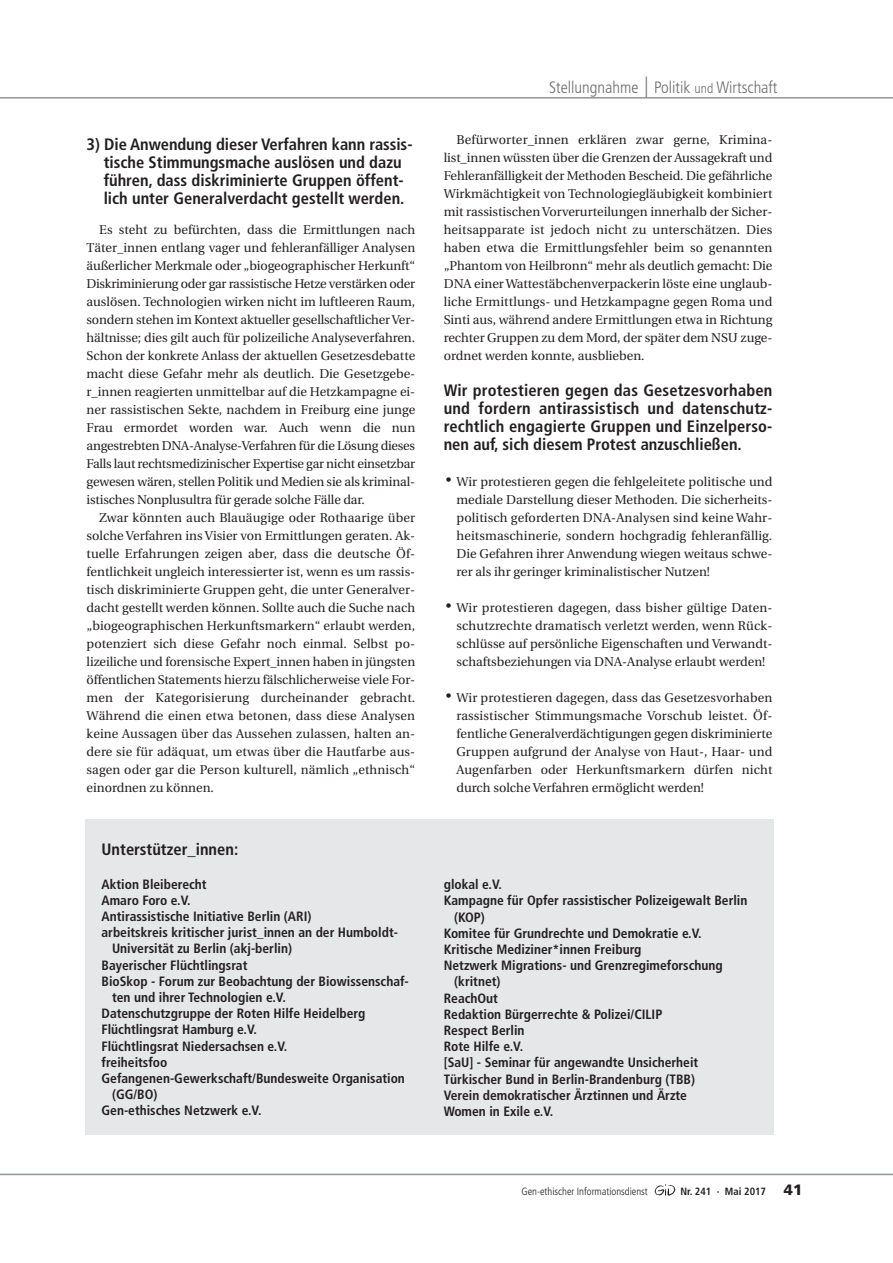
<style>
.page{position:relative;width:893px;height:1263px;background:#fff}
.page>*{position:absolute;margin:0;border:0;box-sizing:border-box;transform-origin:0 0}
.t1{font:700 condensed 16.5px/18px "Frutiger";color:#231f20;text-align:center}
.t2{font:300 condensed 16.5px "Frutiger";color:#6c6d70}
.t3{font:900 15px "Frutiger";color:#231f20}
.t4{font:700 condensed 13.5px "Frutiger";color:#231f20}
.t5{font:12.75px/18px "Utopia";color:#231f20;text-align:justify}
.t6{font:12.75px "Utopia";letter-spacing:-.02em;color:#231f20}
.t7{font:300 12.75px "Frutiger";color:#231f20}
.t8{font:300 condensed 10.5px "Frutiger";color:#231f20}
.t9{font:700 condensed 10.5px "Frutiger";color:#231f20}
.s1{font-size:13.5px}
</style>
<div class="page">
<div style="left:85px;top:819px;width:689px;height:315px;background:#e6e7e9"></div>
<img style="left:654px;top:1184px;width:21px;height:12px">
<hr style="left:0;top:1174px;width:893px;height:1px;background:#939598">
<hr style="left:0;top:97px;width:893px;height:2px;background:#939598">
<svg style="left:646px;top:77px;width:1px;height:20px"></svg>
<p class="t1" style="left:87px;top:137px;width:327px">3) Die Anwendung dieser Verfahren kann rassis&shy;tische Stimmungsmache auslösen und dazu führen, dass diskriminierte Gruppen öffent&shy;lich unter Generalverdacht gestellt werden.</p>
<p class="t5" style="left:99px;top:222px;width:317px">Es steht zu befürchten, dass die Ermittlungen nach</p>
<p class="t5" style="left:87px;top:240px;width:330px">Täter_innen entlang vager und fehleranfälliger Analysen</p>
<p class="t5" style="left:87px;top:258px;width:330px">äußerlicher Merkmale oder „biogeographischer Herkunft“</p>
<p class="t6" style="left:87px;top:279px;width:330px">Diskriminierung oder gar rassistische Hetze verstärken oder</p>
<p class="t5" style="left:87px;top:294px;width:330px">auslösen. Technologien wirken nicht im luftleeren Raum,</p>
<p class="t5" style="left:87px;top:312px;width:330px">sondern stehen im Kontext aktueller gesellschaftlicher Ver-</p>
<p class="t5" style="left:87px;top:330px;width:330px">hältnisse; dies gilt auch für polizeiliche Analyseverfahren.</p>
<p class="t5" style="left:87px;top:348px;width:330px">Schon der konkrete Anlass der aktuellen Gesetzesdebatte</p>
<p class="t5" style="left:87px;top:366px;width:330px">macht diese Gefahr mehr als deutlich. Die Gesetzgebe-</p>
<p class="t5" style="left:87px;top:384px;width:330px">r_innen reagierten unmittelbar auf die Hetzkampagne ei-</p>
<p class="t5" style="left:87px;top:402px;width:330px">ner rassistischen Sekte, nachdem in Freiburg eine junge</p>
<p class="t5" style="left:87px;top:420px;width:330px">Frau ermordet worden war. Auch wenn die nun</p>
<p class="t5" style="left:87px;top:438px;width:330px">angestrebten DNA-Analyse-Verfahren für die Lösung dieses</p>
<p class="t6" style="left:87px;top:459px;width:330px">Falls laut rechtsmedizinischer Expertise gar nicht einsetzbar</p>
<p class="t5" style="left:87px;top:474px;width:330px">gewesen wären, stellen Politik und Medien sie als kriminal-</p>
<p class="t5" style="left:87px;top:492px;width:280px">istisches Nonplusultra für gerade solche Fälle dar.</p>
<p class="t5" style="left:99px;top:510px;width:317px">Zwar könnten auch Blauäugige oder Rothaarige über</p>
<p class="t5" style="left:87px;top:528px;width:330px">solche Verfahren ins Visier von Ermittlungen geraten. Ak-</p>
<p class="t5" style="left:87px;top:546px;width:330px">tuelle Erfahrungen zeigen aber, dass die deutsche Öf-</p>
<p class="t5" style="left:87px;top:564px;width:330px">fentlichkeit ungleich interessierter ist, wenn es um rassis-</p>
<p class="t5" style="left:87px;top:582px;width:330px">tisch diskriminierte Gruppen geht, die unter Generalver-</p>
<p class="t5" style="left:87px;top:600px;width:330px">dacht gestellt werden können. Sollte auch die Suche nach</p>
<p class="t5" style="left:87px;top:618px;width:330px">„biogeographischen Herkunftsmarkern“ erlaubt werden,</p>
<p class="t5" style="left:87px;top:636px;width:330px">potenziert sich diese Gefahr noch einmal. Selbst po-</p>
<p class="t5" style="left:87px;top:654px;width:330px">lizeiliche und forensische Expert_innen haben in jüngsten</p>
<p class="t5" style="left:87px;top:672px;width:330px">öffentlichen Statements hierzu fälschlicherweise viele For-</p>
<p class="t5" style="left:87px;top:690px;width:330px">men der Kategorisierung durcheinander gebracht.</p>
<p class="t5" style="left:87px;top:708px;width:330px">Während die einen etwa betonen, dass diese Analysen</p>
<p class="t5" style="left:87px;top:726px;width:330px">keine Aussagen über das Aussehen zulassen, halten an-</p>
<p class="t5" style="left:87px;top:744px;width:330px">dere sie für adäquat, um etwas über die Hautfarbe aus-</p>
<p class="t5" style="left:87px;top:762px;width:330px">sagen oder gar die Person kulturell, nämlich „ethnisch“</p>
<p class="t5" style="left:87px;top:780px;width:129px">einordnen zu können.</p>
<p class="t1" style="left:102px;top:841px;width:138px">Unterstützer_innen:</p>
<p class="t4" style="left:102px;top:878px;width:107px">Aktion Bleiberecht</p>
<p class="t4" style="left:102px;top:895px;width:91px">Amaro Foro e.V.</p>
<p class="t4" style="left:102px;top:911px;width:211px">Antirassistische Initiative Berlin (ARI)</p>
<p class="t4" style="left:102px;top:927px;width:298px">arbeitskreis kritischer jurist_innen an der Humboldt-</p>
<p class="t4" style="left:112px;top:943px;width:181px">Universität zu Berlin (akj-berlin)</p>
<p class="t4" style="left:102px;top:959px;width:147px">Bayerischer Flüchtlingsrat</p>
<p class="t4" style="left:102px;top:976px;width:309px">BioSkop - Forum zur Beobachtung der Biowissenschaf-</p>
<p class="t4" style="left:112px;top:992px;width:175px">ten und ihrer Technologien e.V.</p>
<p class="t4" style="left:102px;top:1008px;width:265px">Datenschutzgruppe der Roten Hilfe Heidelberg</p>
<p class="t4" style="left:102px;top:1024px;width:157px">Flüchtlingsrat Hamburg e.V.</p>
<p class="t4" style="left:102px;top:1040px;width:187px">Flüchtlingsrat Niedersachsen e.V.</p>
<p class="t4" style="left:102px;top:1057px;width:67px">freiheitsfoo</p>
<p class="t4" style="left:102px;top:1073px;width:305px">Gefangenen-Gewerkschaft/Bundesweite Organisation</p>
<p class="t4" style="left:112px;top:1089px;width:47px">(GG/BO)</p>
<p class="t4" style="left:102px;top:1105px;width:162px">Gen-ethisches Netzwerk e.V.</p>
<p class="t2" style="left:549px;top:80px;width:230px">Stellungnahme Politik <span class="s1">und</span> Wirtschaft</p>
<p class="t5" style="left:444px;top:132px;width:330px;text-indent:13px">Befürworter_innen erklären zwar gerne, Krimina&shy;list_innen wüssten über die Grenzen der Aussagekraft und Fehleranfälligkeit der Methoden Bescheid. Die gefährliche Wirkmächtigkeit von Technologiegläubigkeit kombiniert mit rassistischen Vorverurteilungen innerhalb der Sicher&shy;heitsapparate ist jedoch nicht zu unterschätzen. Dies haben etwa die Ermittlungsfehler beim so genannten „Phantom von Heilbronn“ mehr als deutlich gemacht: Die DNA einer Wattestäbchenverpackerin löste eine unglaub&shy;liche Ermittlungs- und Hetzkampagne gegen Roma und Sinti aus, während andere Ermittlungen etwa in Richtung rechter Gruppen zu dem Mord, der später dem NSU zuge&shy;ordnet werden konnte, ausblieben.</p>
<p class="t1" style="left:444px;top:383px;width:330px;text-align:justify">Wir protestieren gegen das Gesetzesvorhaben und fordern antirassistisch und datenschutz&shy;rechtlich engagierte Gruppen und Einzelperso&shy;nen auf, sich diesem Protest anzuschließen.</p>
<p class="t5" style="left:456px;top:474px;width:317px">Wir protestieren gegen die fehlgeleitete politische und mediale Darstellung dieser Methoden. Die sicherheits&shy;politisch geforderten DNA-Analysen sind keine Wahr&shy;heitsmaschinerie, sondern hochgradig fehleranfällig.<br>Die Gefahren ihrer Anwendung wiegen weitaus schwe&shy;rer als ihr geringer kriminalistischer Nutzen!</p>
<p class="t5" style="left:456px;top:600px;width:317px">Wir protestieren dagegen, dass bisher gültige Daten&shy;schutzrechte dramatisch verletzt werden, wenn Rück&shy;schlüsse auf persönliche Eigenschaften und Verwandt&shy;schaftsbeziehungen via DNA-Analyse erlaubt werden!</p>
<p class="t5" style="left:456px;top:690px;width:317px">Wir protestieren dagegen, dass das Gesetzesvorhaben rassistischer Stimmungsmache Vorschub leistet. Öf&shy;fentliche Generalverdächtigungen gegen diskriminierte Gruppen aufgrund der Analyse von Haut-, Haar- und Augenfarben oder Herkunftsmarkern dürfen nicht durch solche Verfahren ermöglicht werden!</p>
<p class="t7" style="left:445px;top:475px;width:8px">•</p>
<p class="t7" style="left:445px;top:601px;width:8px">•</p>
<p class="t7" style="left:445px;top:691px;width:8px">•</p>
<p class="t4" style="left:444px;top:879px;width:60px">glokal e.V.</p>
<p class="t4" style="left:444px;top:895px;width:305px">Kampagne für Opfer rassistischer Polizeigewalt Berlin</p>
<p class="t4" style="left:454px;top:911px;width:32px">(KOP)</p>
<p class="t4" style="left:444px;top:927px;width:260px">Komitee für Grundrechte und Demokratie e.V.</p>
<p class="t4" style="left:444px;top:944px;width:199px">Kritische Mediziner*innen Freiburg</p>
<p class="t4" style="left:444px;top:960px;width:281px">Netzwerk Migrations- und Grenzregimeforschung</p>
<p class="t4" style="left:454px;top:976px;width:48px">(kritnet)</p>
<p class="t4" style="left:444px;top:992px;width:56px">ReachOut</p>
<p class="t4" style="left:444px;top:1008px;width:220px">Redaktion Bürgerrechte &amp; Polizei/CILIP</p>
<p class="t4" style="left:444px;top:1025px;width:82px">Respect Berlin</p>
<p class="t4" style="left:444px;top:1041px;width:81px">Rote Hilfe e.V.</p>
<p class="t4" style="left:444px;top:1057px;width:256px">[SaU] - Seminar für angewandte Unsicherheit</p>
<p class="t4" style="left:444px;top:1073px;width:253px">Türkischer Bund in Berlin-Brandenburg (TBB)</p>
<p class="t4" style="left:444px;top:1089px;width:245px">Verein demokratischer Ärztinnen und Ärzte</p>
<p class="t4" style="left:444px;top:1106px;width:111px">Women in Exile e.V.</p>
<p class="t8" style="left:521px;top:1187px;width:128px">Gen-ethischer Informationsdienst</p>
<p class="t9" style="left:680px;top:1187px;width:87px">Nr. 241 · Mai 2017</p>
<p class="t3" style="left:784px;top:1184px;width:20px">41</p>
</div>
